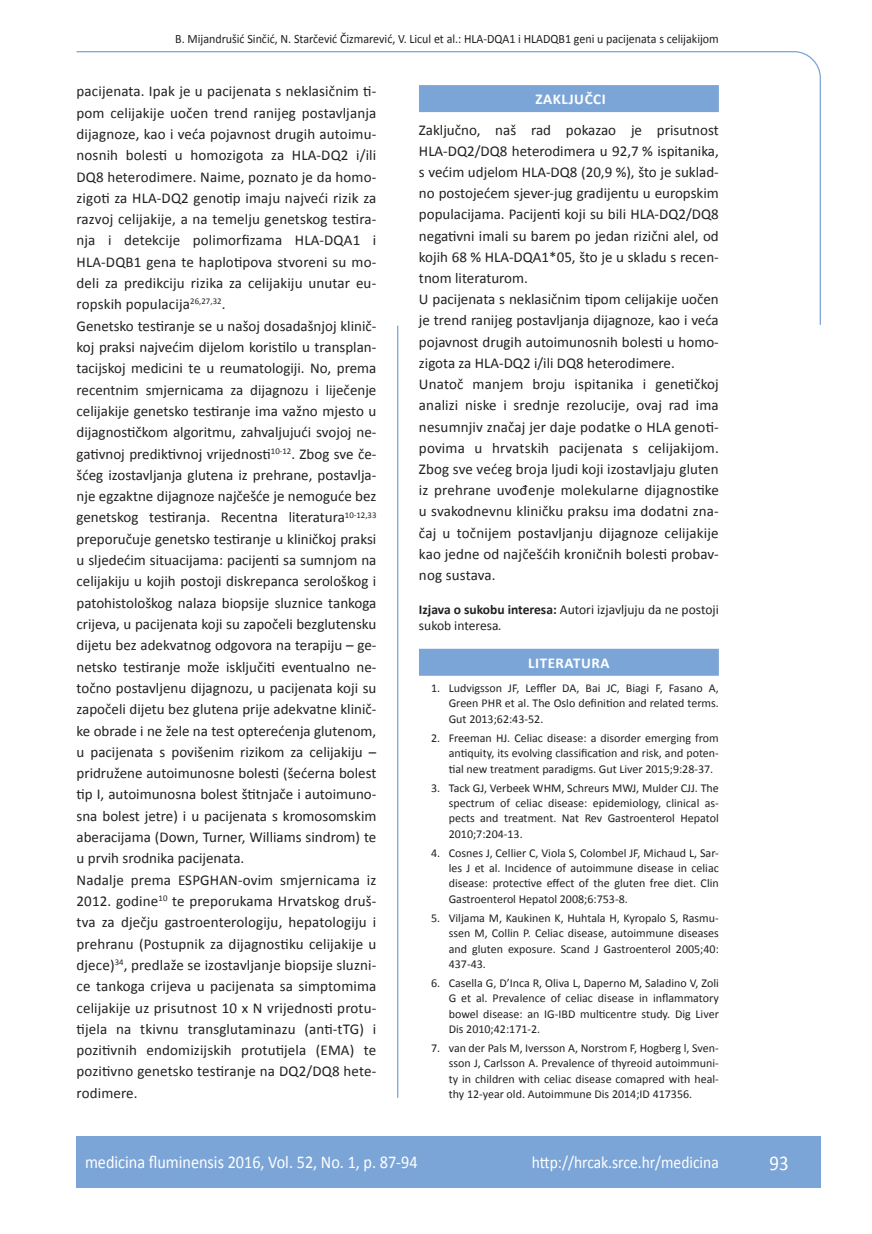
<style>
.page{position:relative;width:872px;height:1234px;background:#fff}
.page>*{position:absolute;margin:0;border:0;box-sizing:border-box;transform-origin:0 0}
.t1{font:21px "Calibri";color:#fff;scale:.9 1}
.t2{font:18px "Calibri";color:#fff;scale:.9 1}
.t3{font:17.25px "Calibri";color:#fff;scale:.9 1}
.t4{font:15px/21.3px "Calibri";color:#231f20}
.t5{font:700 15px "Calibri";letter-spacing:.04em;color:#fff}
.t6{font:13.5px/16.6px "Calibri";color:#231f20}
.t7{font:12.75px "Calibri";color:#231f20;scale:.94 1}
.t8{font:12px/15.1px "Calibri";color:#231f20;text-align:justify}
.s1{font-weight:700}
.s2{font-style:italic}
</style>
<div class="page">
<svg style="left:76px;top:51px;width:745px;height:275px"></svg>
<hr style="left:397px;top:325px;width:1px;height:772px;background:#7ca5d7">
<div style="left:77px;top:1135px;width:744px;height:51px;background:#7ca5d7"></div>
<div style="left:419px;top:85px;width:300px;height:27px;background:#7ca5d7"></div>
<div style="left:419px;top:648px;width:300px;height:27px;background:#7ca5d7"></div>
<p class="t7" style="left:175px;top:30px;width:580px">B. Mijandrušić Sinčić, N. Starčević Čizmarević, V. Licul et al.: HLA-DQA1 i HLADQB1 geni u pacijenata s celijakijom</p>
<p class="t4" style="left:77px;top:80px;width:301px">pacijenata. Ipak je u pacijenata s neklasičnim ti&shy;pom celijakije uočen trend ranijeg postavljanja dijagnoze, kao i veća pojavnost drugih autoimu&shy;nosnih bolesti u homozigota za HLA-DQ2 i/ili DQ8 heterodimere. Naime, poznato je da homo&shy;zigoti za HLA-DQ2 genotip imaju najveći rizik za razvoj celijakije, a na temelju genetskog testira&shy;nja i detekcije polimorfizama HLA-DQA1 i HLA-DQB1 gena te haplotipova stvoreni su mo&shy;deli za predikciju rizika za celijakiju unutar eu&shy;ropskih populacija<sup>26,27,32</sup>.<br>Genetsko testiranje se u našoj dosadašnjoj klinič&shy;koj praksi najvećim dijelom koristilo u transplan&shy;tacijskoj medicini te u reumatologiji. No, prema recentnim smjernicama za dijagnozu i liječenje celijakije genetsko testiranje ima važno mjesto u dijagnostičkom algoritmu, zahvaljujući svojoj ne&shy;gativnoj prediktivnoj vrijednosti<sup>10-12</sup>. Zbog sve če&shy;šćeg izostavljanja glutena iz prehrane, postavlja&shy;nje egzaktne dijagnoze najčešće je nemoguće bez genetskog testiranja. Recentna literatura<sup>10-12,33 </sup>preporučuje genetsko testiranje u kliničkoj praksi u sljedećim situacijama: pacijenti sa sumnjom na celijakiju u kojih postoji diskrepanca serološkog i patohistološkog nalaza biopsije sluznice tankoga crijeva, u pacijenata koji su započeli bezglutensku dijetu bez adekvatnog odgovora na terapiju – ge&shy;netsko testiranje može isključiti eventualno ne&shy;točno postavljenu dijagnozu, u pacijenata koji su započeli dijetu bez glutena prije adekvatne klinič&shy;ke obrade i ne žele na test opterećenja glutenom, u pacijenata s povišenim rizikom za celijakiju – pridružene autoimunosne bolesti (šećerna bolest tip I, autoimunosna bolest štitnjače i autoimuno&shy;sna bolest jetre) i u pacijenata s kromosomskim aberacijama (Down, Turner, Williams sindrom) te u prvih srodnika pacijenata.<br>Nadalje prema ESPGHAN-ovim smjernicama iz 2012. godine<sup>10</sup> te preporukama Hrvatskog druš&shy;tva za dječju gastroenterologiju, hepatologiju i prehranu (Postupnik za dijagnostiku celijakije u djece)<sup>34</sup>, predlaže se izostavljanje biopsije sluzni&shy;ce tankoga crijeva u pacijenata sa simptomima celijakije uz prisutnost 10 x N vrijednosti protu&shy;tijela na tkivnu transglutaminazu (anti-tTG) i pozitivnih endomizijskih protutijela (EMA) te pozitivno genetsko testiranje na DQ2/DQ8 hete&shy;rodimere.</p>
<p class="t5" style="left:535px;top:90px;width:72px">ZAKLJUČCI</p>
<p class="t4" style="left:419px;top:118px;width:301px">Zaključno, naš rad pokazao je prisutnost HLA-DQ2/DQ8 heterodimera u 92,7 % ispitanika, s većim udjelom HLA-DQ8 (20,9 %), što je suklad&shy;no postojećem sjever-jug gradijentu u europskim populacijama. Pacijenti koji su bili HLA-DQ2/DQ8 negativni imali su barem po jedan rizični alel, od kojih 68 % HLA-DQA1*05, što je u skladu s recen&shy;tnom literaturom.<br>U pacijenata s neklasičnim tipom celijakije uočen je trend ranijeg postavljanja dijagnoze, kao i veća pojavnost drugih autoimunosnih bolesti u homo&shy;zigota za HLA-DQ2 i/ili DQ8 heterodimere.<br>Unatoč manjem broju ispitanika i genetičkoj analizi niske i srednje rezolucije, ovaj rad ima nesumnjiv značaj jer daje podatke o HLA genoti&shy;povima u hrvatskih pacijenata s celijakijom.<br>Zbog sve većeg broja ljudi koji izostavljaju gluten iz prehrane uvođenje molekularne dijagnostike u svakodnevnu kliničku praksu ima dodatni zna&shy;čaj u točnijem postavljanju dijagnoze celijakije kao jedne od najčešćih kroničnih bolesti probav&shy;nog sustava.</p>
<p class="t6" style="left:419px;top:600px;width:301px"><span class="s1">Izjava o sukobu interesa:</span> Autori izjavljuju da ne postoji sukob interesa<span class="s2">.</span></p>
<p class="t5" style="left:528px;top:653px;width:83px">LITERATURA</p>
<p class="t8" style="left:449px;top:680px;width:272px;text-indent:-18px">1. Ludvigsson JF, Leffler DA, Bai JC, Biagi F, Fasano A, Green PHR et al. The Oslo definition and related terms.<br>Gut 2013;62:43-52.</p>
<p class="t8" style="left:449px;top:729px;width:272px;text-indent:-18px">2. Freeman HJ. Celiac disease: a disorder emerging from antiquity, its evolving classification and risk, and poten&shy;tial new treatment paradigms. Gut Liver 2015;9:28-37.</p>
<p class="t8" style="left:449px;top:779px;width:271px;text-indent:-18px">3. Tack GJ, Verbeek WHM, Schreurs MWJ, Mulder CJJ. The spectrum of celiac disease: epidemiology, clinical as&shy;pects and treatment. Nat Rev Gastroenterol Hepatol 2010;7:204-13.</p>
<p class="t8" style="left:449px;top:844px;width:271px;text-indent:-18px">4. Cosnes J, Cellier C, Viola S, Colombel JF, Michaud L, Sar&shy;les J et al. Incidence of autoimmune disease in celiac disease: protective effect of the gluten free diet. Clin Gastroenterol Hepatol 2008;6:753-8.</p>
<p class="t8" style="left:449px;top:909px;width:272px;text-indent:-18px">5. Viljama M, Kaukinen K, Huhtala H, Kyropalo S, Rasmu&shy;ssen M, Collin P. Celiac disease, autoimmune diseases and gluten exposure. Scand J Gastroenterol 2005;40:<br>437-43.</p>
<p class="t8" style="left:449px;top:974px;width:271px;text-indent:-18px">6. Casella G, D’Inca R, Oliva L, Daperno M, Saladino V, Zoli G et al. Prevalence of celiac disease in inflammatory bowel disease: an IG-IBD multicentre study. Dig Liver Dis 2010;42:171-2.</p>
<p class="t8" style="left:449px;top:1039px;width:271px;text-indent:-18px">7. van der Pals M, Iversson A, Norstrom F, Hogberg l, Sven&shy;sson J, Carlsson A. Prevalence of thyreoid autoimmuni&shy;ty in children with celiac disease comapred with heal&shy;thy 12-year old. Autoimmune Dis 2014;ID 417356.</p>
<p class="t2" style="left:85px;top:1150px;width:371px">medicina fluminensis 2016, Vol. 52, No. 1, p. 87-94</p>
<p class="t3" style="left:532px;top:1151px;width:209px">http://hrcak.srce.hr/medicina</p>
<h1 class="t1" style="left:769px;top:1149px;width:23px">93</h1>
</div>
